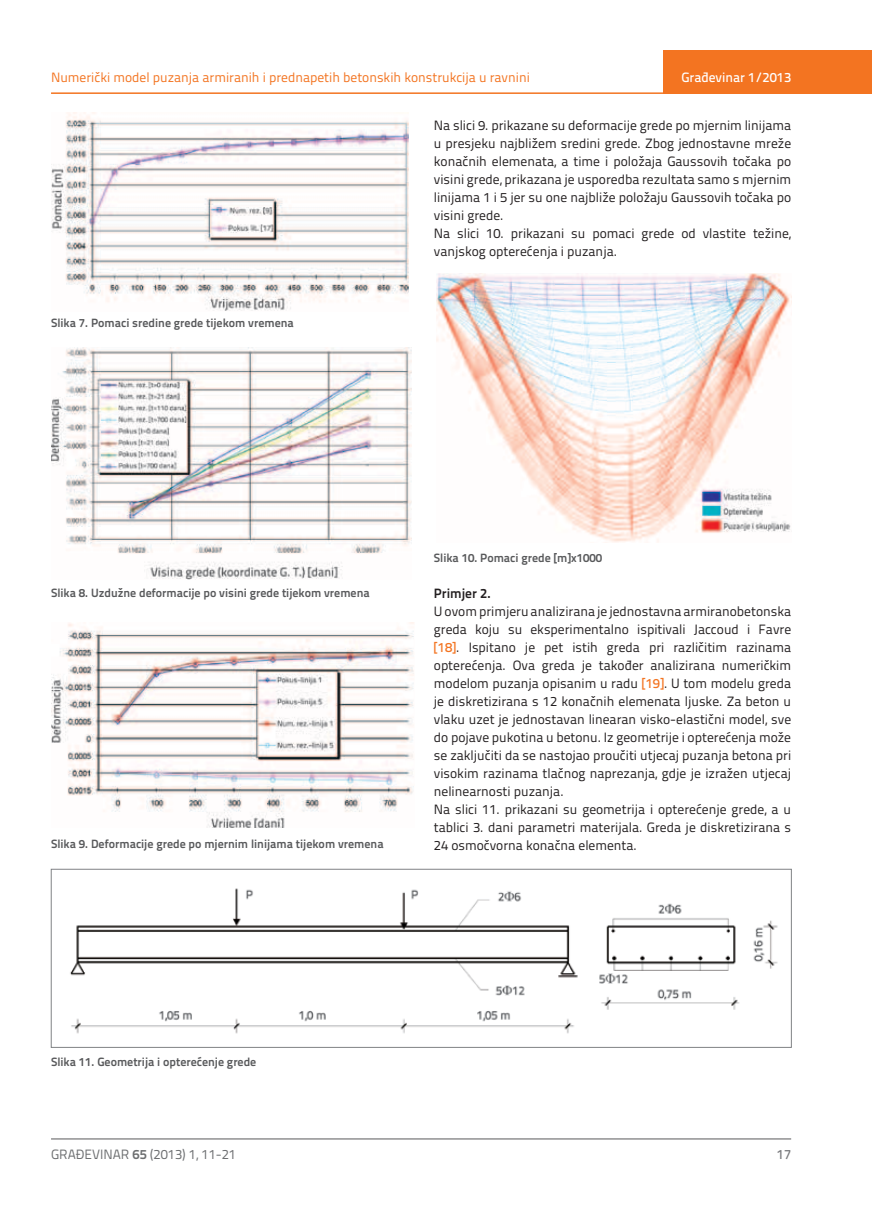
<style>
.page{position:relative;width:872px;height:1212px;background:#fff}
.page>*{position:absolute;margin:0;border:0;box-sizing:border-box;transform-origin:0 0}
.t1{font:13.5px/18px "Titillium Text 22 L";color:#231f20}
.t2{font:13.5px "Titillium Text 22 L";color:#f37421}
.t3{font:13.5px "Titillium Text 22 L";color:#6d6f71}
.t4{font:500 13.5px "Titillium Text 22 L";color:#fff}
.t5{font:700 13.5px "Titillium Text 22 L";color:#231f20}
.t6{font:500 13.5px "Titillium Text 22 L";color:#797a7d}
.t7{font:700 12px "Titillium Text 22 L";color:#58595b}
.s1{font-weight:500;color:#f37421}
.s2{font-weight:700}
</style>
<div class="page">
<hr style="left:51px;top:92px;width:821px;height:2px;background:#f37421">
<div style="left:663px;top:50px;width:209px;height:44px;background:#f37421"></div>
<hr style="left:51px;top:1139px;width:740px;height:1px;background:#58595b">
<img style="left:51px;top:112px;width:357px;height:199px">
<img style="left:51px;top:347px;width:361px;height:233px">
<img style="left:51px;top:622px;width:363px;height:206px">
<img style="left:436px;top:274px;width:355px;height:269px">
<img style="left:70px;top:888px;width:708px;height:146px">
<div style="left:51px;top:869px;width:740px;height:178px;border:1px solid #808285"></div>
<p class="t2" style="left:51px;top:68px;width:480px">Numerički model puzanja armiranih i prednapetih betonskih konstrukcija u ravnini</p>
<p class="t1" style="left:434px;top:115px;width:359px">Na slici 9. prikazane su deformacije grede po mjernim linijama u presjeku najbližem sredini grede. Zbog jednostavne mreže konačnih elemenata, a time i položaja Gaussovih točaka po visini grede, prikazana je usporedba rezultata samo s mjernim linijama 1 i 5 jer su one najbliže položaju Gaussovih točaka po visini grede.<br>Na slici 10. prikazani su pomaci grede od vlastite težine, vanjskog opterećenja i puzanja.</p>
<p class="t4" style="left:681px;top:67px;width:111px">Građevinar 1/2013</p>
<p class="t7" style="left:51px;top:313px;width:244px">Slika 7. Pomaci sredine grede tijekom vremena</p>
<p class="t7" style="left:51px;top:583px;width:320px">Slika 8. Uzdužne deformacije po visini grede tijekom vremena</p>
<p class="t7" style="left:51px;top:834px;width:334px">Slika 9. Deformacije grede po mjernim linijama tijekom vremena</p>
<p class="t7" style="left:434px;top:548px;width:170px">Slika 10. Pomaci grede [m]x1000</p>
<p class="t5" style="left:434px;top:583px;width:58px">Primjer 2.</p>
<p class="t1" style="left:434px;top:601px;width:359px">U ovom primjeru analizirana je jednostavna armiranobetonska greda koju su eksperimentalno ispitivali Jaccoud i Favre <span class="s1">[18]</span>. Ispitano je pet istih greda pri različitim razinama opterećenja. Ova greda je također analizirana numeričkim modelom puzanja opisanim u radu <span class="s1">[19]</span>. U tom modelu greda je diskretizirana s 12 konačnih elemenata ljuske. Za beton u vlaku uzet je jednostavan linearan visko-elastični model, sve do pojave pukotina u betonu. Iz geometrije i opterećenja može se zaključiti da se nastojao proučiti utjecaj puzanja betona pri visokim razinama tlačnog naprezanja, gdje je izražen utjecaj nelinearnosti puzanja.<br>Na slici 11. prikazani su geometrija i opterećenje grede, a u tablici 3. dani parametri materijala. Greda je diskretizirana s 24 osmočvorna konačna elementa.</p>
<p class="t7" style="left:51px;top:1053px;width:207px">Slika 11. Geometrija i opterećenje grede</p>
<p class="t3" style="left:51px;top:1144px;width:186px">GRAĐEVINAR <span class="s2">65</span> (2013) 1, 11-21</p>
<p class="t6" style="left:777px;top:1144px;width:16px">17</p>
</div>
